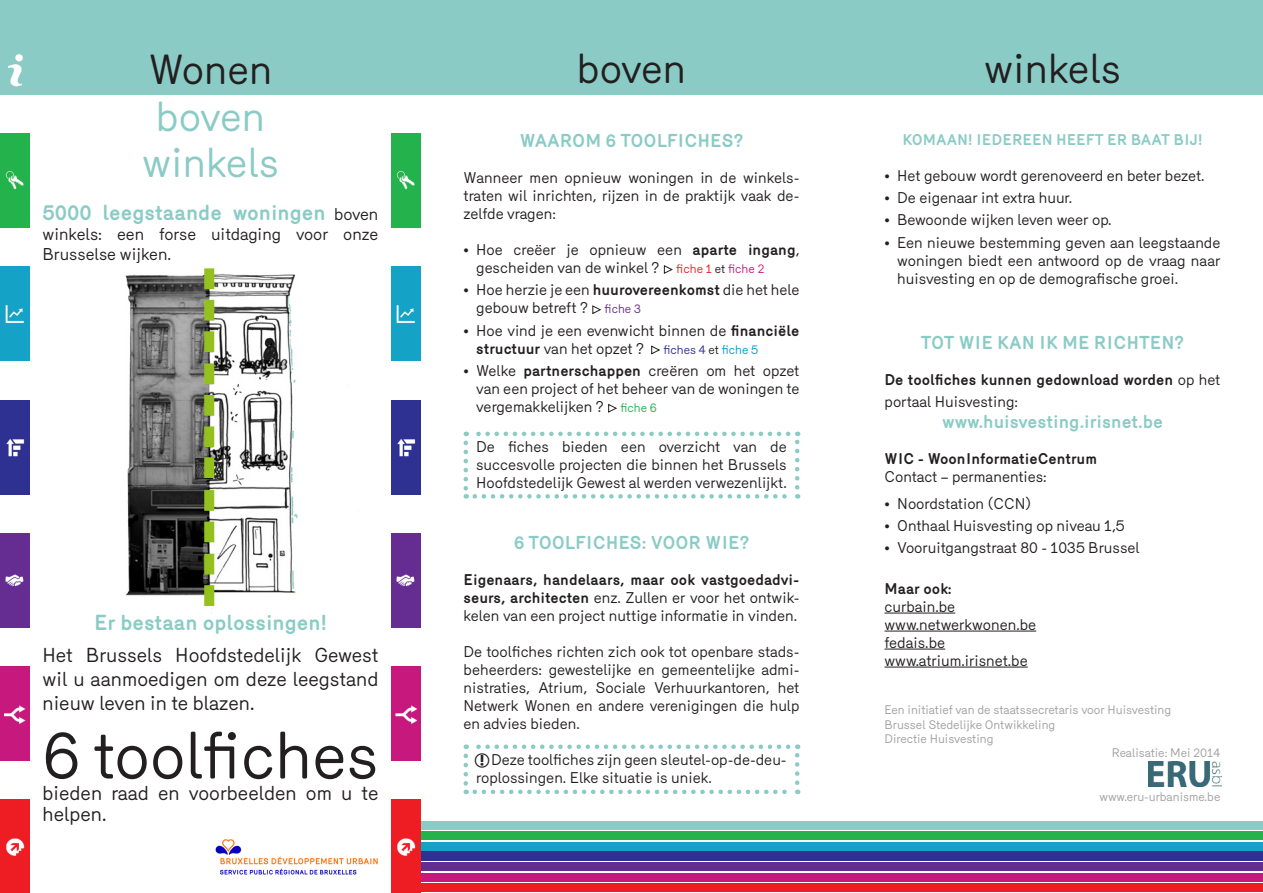
<style>
.page{position:relative;width:1263px;height:893px;background:#fff}
.page>*{position:absolute;margin:0;border:0;box-sizing:border-box;transform-origin:0 0}
.t1{font:64.5px "Merkury";color:#231f20}
.t2{font:40.5px "Merkury";color:#231f20}
.t3{font:40.5px "Merkury";color:#8acbc6}
.t4{font:700 21px "Merkury";color:#8acbc6}
.t5{font:19.5px/23.7px "Merkury";color:#231f20;text-align:justify}
.t6{font:700 18px "Merkury";color:#8acbc6}
.t7{font:16.5px/19.8px "Merkury";color:#231f20}
.t8{font:15px/18px "Merkury";color:#231f20;text-align:justify}
.t9{font:700 15px/21.6px "Merkury";color:#231f20}
.t10{font:700 15px "Merkury";color:#8acbc6}
.t11{font:12px "Merkury";color:#a29fa0}
.t12{font:12px "Merkury";color:#2e3092}
.s1{font-weight:400;font-size:16.5px;color:#231f20}
.s2{font-weight:700}
.s3{font-size:12px;color:#ee1d23}
.s4{font-size:12px}
.s5{font-size:12px;color:#c7197e}
.s6{font-size:12px;color:#652d91}
.s7{color:#231f20}
.s8{color:#00a0c8}
.s9{font-size:12px;color:#23b24b}
.s10{font-weight:400}
</style>
<div class="page">
<div style="left:421px;top:883px;width:842px;height:9px;background:#ee1d23"></div>
<div style="left:421px;top:873px;width:842px;height:9px;background:#c7197d"></div>
<div style="left:421px;top:862px;width:842px;height:9px;background:#652d91"></div>
<div style="left:421px;top:852px;width:842px;height:9px;background:#2e3092"></div>
<div style="left:421px;top:842px;width:842px;height:9px;background:#14a2c7"></div>
<div style="left:421px;top:831px;width:842px;height:9px;background:#23b24b"></div>
<div style="left:421px;top:821px;width:842px;height:9px;background:#8acbc6"></div>
<svg style="left:664px;top:265px;width:9px;height:9px"></svg>
<svg style="left:592px;top:306px;width:9px;height:8px"></svg>
<svg style="left:651px;top:346px;width:9px;height:8px"></svg>
<svg style="left:608px;top:404px;width:9px;height:9px"></svg>
<hr style="left:884px;top:613px;width:71px;height:1px;background:#231f20">
<hr style="left:884px;top:631px;width:152px;height:1px;background:#231f20">
<hr style="left:884px;top:649px;width:61px;height:1px;background:#231f20">
<hr style="left:884px;top:667px;width:144px;height:1px;background:#231f20">
<div style="left:0;top:0;width:1263px;height:94px;background:#8acbc6"></div>
<div style="left:0;top:800px;width:30px;height:93px;background:#ee1d23"></div>
<img style="left:6px;top:838px;width:19px;height:18px">
<div style="left:0;top:533px;width:30px;height:94px;background:#652d91"></div>
<img style="left:5px;top:574px;width:19px;height:13px">
<div style="left:0;top:400px;width:30px;height:94px;background:#2e3092"></div>
<img style="left:6px;top:439px;width:18px;height:17px">
<div style="left:0;top:267px;width:30px;height:94px;background:#14a2c7"></div>
<img style="left:5px;top:305px;width:19px;height:18px">
<div style="left:0;top:133px;width:30px;height:95px;background:#23b24b"></div>
<img style="left:5px;top:171px;width:19px;height:19px">
<div style="left:0;top:667px;width:30px;height:94px;background:#c7197d"></div>
<img style="left:4px;top:705px;width:21px;height:19px">
<svg style="left:463px;top:443px;width:5px;height:56px"></svg>
<svg style="left:475px;top:494px;width:323px;height:5px"></svg>
<svg style="left:795px;top:432px;width:4px;height:55px"></svg>
<svg style="left:466px;top:432px;width:322px;height:4px"></svg>
<img style="left:215px;top:839px;width:163px;height:36px">
<img style="left:125px;top:266px;width:276px;height:343px">
<img style="left:1148px;top:762px;width:73px;height:25px">
<img style="left:8px;top:54px;width:15px;height:33px">
<div style="left:391px;top:800px;width:30px;height:93px;background:#ee1d23"></div>
<img style="left:397px;top:838px;width:19px;height:18px">
<div style="left:391px;top:533px;width:30px;height:94px;background:#652d91"></div>
<img style="left:396px;top:574px;width:19px;height:13px">
<div style="left:391px;top:400px;width:30px;height:94px;background:#2e3092"></div>
<img style="left:397px;top:439px;width:18px;height:17px">
<div style="left:391px;top:267px;width:30px;height:94px;background:#14a2c7"></div>
<img style="left:396px;top:305px;width:19px;height:18px">
<div style="left:391px;top:133px;width:30px;height:95px;background:#23b24b"></div>
<img style="left:396px;top:171px;width:19px;height:19px">
<div style="left:391px;top:667px;width:30px;height:94px;background:#c7197d"></div>
<img style="left:396px;top:705px;width:21px;height:19px">
<svg style="left:463px;top:744px;width:336px;height:50px"></svg>
<p class="t2" style="left:149px;top:40px;width:125px">Wonen</p>
<p class="t3" style="left:156px;top:87px;width:111px">boven</p>
<p class="t3" style="left:142px;top:133px;width:138px">winkels</p>
<p class="t4" style="left:43px;top:197px;width:337px">5000 leegstaande woningen <span class="s1">boven</span></p>
<p class="t7" style="left:43px;top:223px;width:337px">winkels: een forse uitdaging voor onze<br>Brusselse wijken.</p>
<p class="t4" style="left:94px;top:607px;width:234px">Er bestaan oplossingen!</p>
<p class="t5" style="left:43px;top:642px;width:337px">Het Brussels Hoofdstedelijk Gewest wil u aanmoedigen om deze leegstand nieuw leven in te blazen.</p>
<p class="t1" style="left:43px;top:708px;width:337px">6 toolfiches</p>
<p class="t5" style="left:43px;top:780px;width:337px;line-height:21px">bieden raad en voorbeelden om u te helpen.</p>
<p class="t2" style="left:577px;top:39px;width:111px">boven</p>
<p class="t2" style="left:984px;top:39px;width:138px">winkels</p>
<p class="t6" style="left:520px;top:127px;width:225px">WAAROM 6 TOOLFICHES?</p>
<p class="t8" style="left:463px;top:167px;width:337px">Wanneer men opnieuw woningen in de winkels&shy;traten wil inrichten, rijzen in de praktijk vaak de&shy;zelfde vragen:</p>
<p class="t8" style="left:476px;top:239px;width:325px;text-indent:-13px">• Hoe creëer je opnieuw een <span class="s2">aparte ingang</span>, gescheiden van de winkel ? <span class="s3">fiche 1</span> <span class="s4">et</span> <span class="s5">fiche 2</span></p>
<p class="t8" style="left:476px;top:280px;width:325px;text-indent:-13px">• Hoe herzie je een <span class="s2">huurovereenkomst</span> die het hele gebouw betreft ? <span class="s6">fiche 3</span></p>
<p class="t8" style="left:476px;top:320px;width:325px;text-indent:-13px">• Hoe vind je een evenwicht binnen de <span class="s2">financiële structuur</span> van het opzet ?</p>
<p class="t12" style="left:663px;top:340px;width:96px">fiches 4 <span class="s7">et</span> <span class="s8">fiche 5</span></p>
<p class="t8" style="left:476px;top:360px;width:325px;text-indent:-13px">• Welke <span class="s2">partnerschappen</span> creëren om het opzet van een project of het beheer van de woningen te vergemakkelijken ? <span class="s9">fiche 6</span></p>
<p class="t8" style="left:476px;top:436px;width:312px">De fiches bieden een overzicht van de succesvolle projecten die binnen het Brussels Hoofdstedelijk Gewest al werden verwezenlijkt.</p>
<p class="t6" style="left:514px;top:529px;width:237px">6 TOOLFICHES: VOOR WIE?</p>
<p class="t8" style="left:463px;top:570px;width:337px"><span class="s2">Eigenaars, handelaars, maar ook vastgoedadvi&shy;seurs, architecten</span> enz. Zullen er voor het ontwik&shy;kelen van een project nuttige informatie in vinden.</p>
<p class="t8" style="left:463px;top:642px;width:337px">De toolfiches richten zich ook tot openbare stads&shy;beheerders: gewestelijke en gemeentelijke admi&shy;nistraties, Atrium, Sociale Verhuurkantoren, het Netwerk Wonen en andere verenigingen die hulp en advies bieden.</p>
<p class="t8" style="left:476px;top:750px;width:312px;text-indent:15px">Deze toolfiches zijn geen sleutel-op-de-deu&shy;roplossingen. Elke situatie is uniek.</p>
<p class="t10" style="left:902px;top:128px;width:302px">KOMAAN! IEDEREEN HEEFT ER BAAT BIJ!</p>
<p class="t8" style="left:884px;top:165px;width:322px">• Het gebouw wordt gerenoveerd en beter bezet.</p>
<p class="t8" style="left:884px;top:187px;width:189px">• De eigenaar int extra huur.</p>
<p class="t8" style="left:884px;top:210px;width:229px">• Bewoonde wijken leven weer op.</p>
<p class="t8" style="left:897px;top:232px;width:325px;text-indent:-13px">• Een nieuwe bestemming geven aan leegstaande woningen biedt een antwoord op de vraag naar huisvesting en op de demografische groei.</p>
<p class="t6" style="left:921px;top:329px;width:265px">TOT WIE KAN IK ME RICHTEN?</p>
<p class="t9" style="left:884px;top:368px;width:337px">De toolfiches kunnen gedownload worden <span class="s10">op het portaal Huisvesting:</span></p>
<p class="t6" style="left:942px;top:408px;width:222px">www.huisvesting.irisnet.be</p>
<p class="t9" style="left:884px;top:449px;width:214px;line-height:18px">WIC - WoonInformatieCentrum<br><span class="s10">Contact – permanenties:</span></p>
<p class="t8" style="left:884px;top:493px;width:148px">• Noordstation (CCN)</p>
<p class="t8" style="left:884px;top:515px;width:242px">• Onthaal Huisvesting op niveau 1,5</p>
<p class="t8" style="left:884px;top:538px;width:257px">• Vooruitgangstraat 80 - 1035 Brussel</p>
<p class="t9" style="left:884px;top:576px;width:69px">Maar ook:</p>
<p class="t8" style="left:884px;top:596px;width:72px">curbain.be</p>
<p class="t8" style="left:884px;top:614px;width:153px">www.netwerkwonen.be</p>
<p class="t8" style="left:884px;top:632px;width:62px">fedais.be</p>
<p class="t8" style="left:884px;top:650px;width:145px">www.atrium.irisnet.be</p>
<p class="t11" style="left:884px;top:701px;width:288px">Een initiatief van de staatssecretaris voor Huisvesting</p>
<p class="t11" style="left:884px;top:715px;width:172px">Brussel Stedelijke Ontwikkeling</p>
<p class="t11" style="left:884px;top:730px;width:111px">Directie Huisvesting</p>
<p class="t11" style="left:1112px;top:744px;width:110px">Realisatie: Mei 2014</p>
<p class="t11" style="left:1099px;top:787px;width:123px">www.eru-urbanisme.be</p>
</div>
